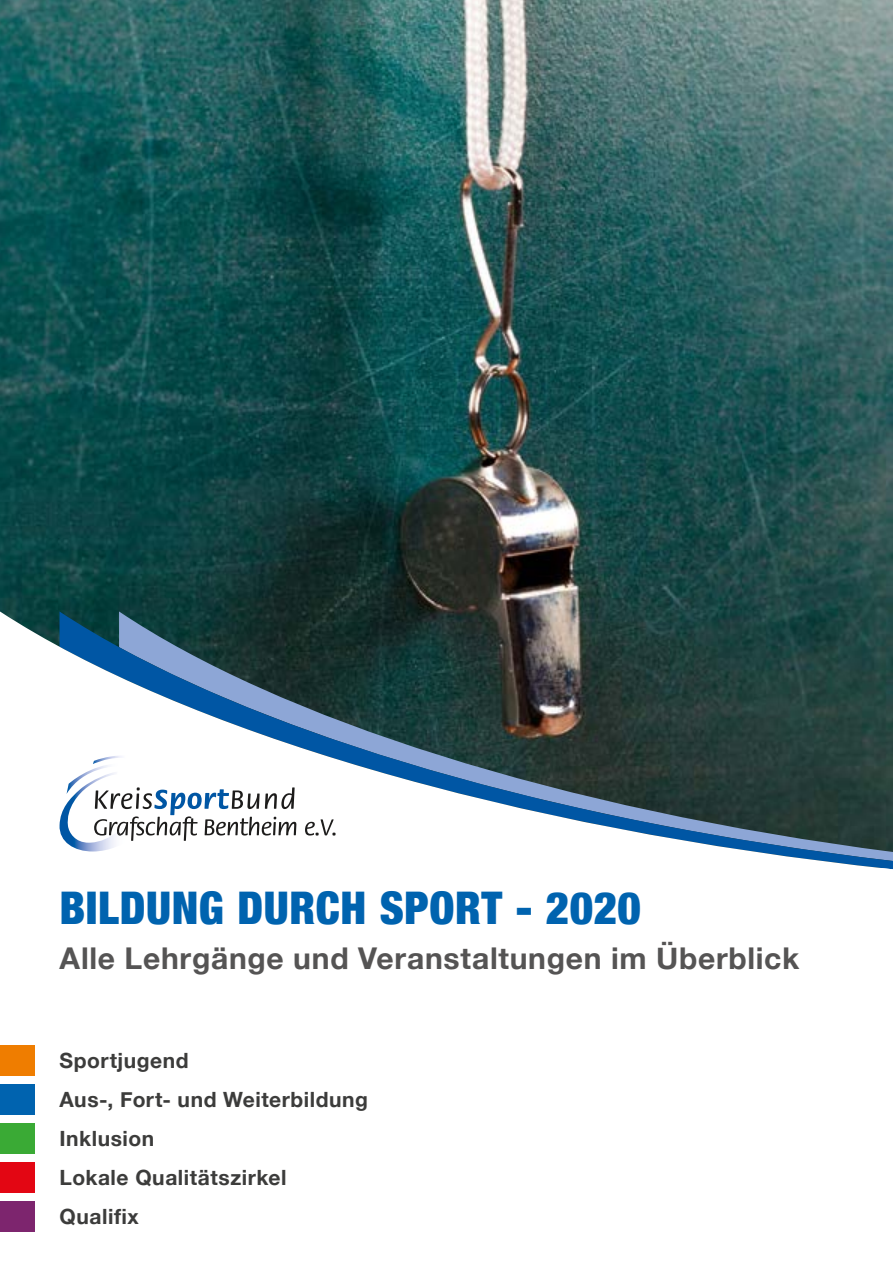
<style>
.page{position:relative;width:893px;height:1263px;background:#fff}
.page>*{position:absolute;margin:0;border:0;box-sizing:border-box;transform-origin:0 0}
.t1{font:900 condensed 45px "Helvetica Neue";letter-spacing:.015em;color:#0063af}
.t2{font:700 30px "Helvetica Neue";letter-spacing:.025em;color:#555454}
.t3{font:700 21px/39px "Helvetica Neue";letter-spacing:.025em;color:#3c3c3b}
</style>
<div class="page">
<img style="left:0;top:0;width:893px;height:611px">
<svg style="left:1px;top:611px;width:892px;height:259px"></svg>
<img style="left:59px;top:772px;width:66px;height:79px">
<svg style="left:94px;top:787px;width:241px;height:54px"></svg>
<img style="left:67px;top:764px;width:51px;height:30px">
<img style="left:93px;top:755px;width:34px;height:9px">
<div style="left:0;top:1045px;width:34px;height:30px;background:#ef7d00"></div>
<div style="left:0;top:1084px;width:34px;height:30px;background:#0063af"></div>
<div style="left:0;top:1123px;width:34px;height:30px;background:#3aaa35"></div>
<div style="left:0;top:1162px;width:34px;height:30px;background:#e30613"></div>
<div style="left:0;top:1201px;width:34px;height:30px;background:#7d256e"></div>
<h1 class="t1" style="left:60px;top:871px;width:583px">BILDUNG DURCH SPORT - 2020</h1>
<h2 class="t2" style="left:60px;top:935px;width:741px">Alle Lehrgänge und Veranstaltungen im Überblick</h2>
<p class="t3" style="left:60px;top:1042px;width:310px">Sportjugend<br>Aus-, Fort- und Weiterbildung<br>Inklusion<br>Lokale Qualitätszirkel<br>Qualifix</p>
</div>
